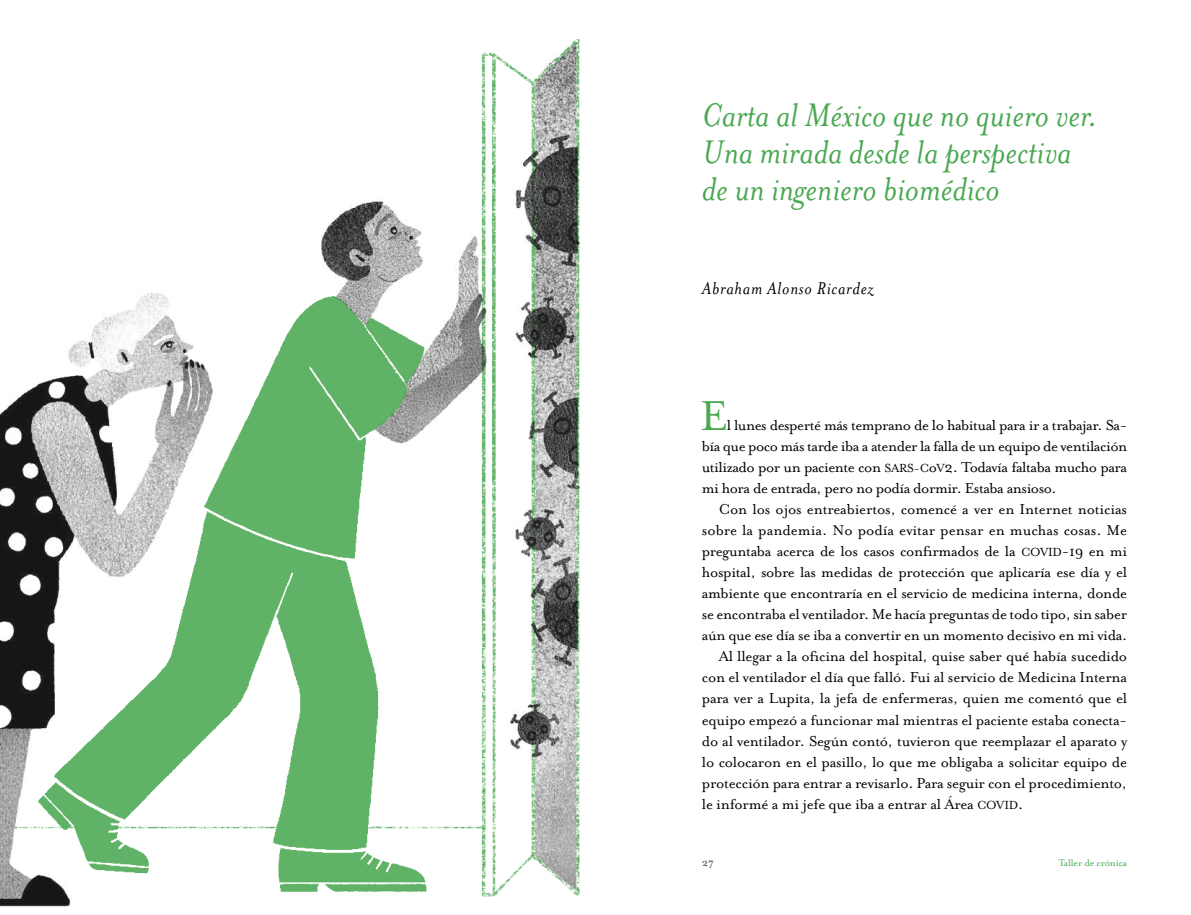
<style>
.page{position:relative;width:1191px;height:915px;background:#fff}
.page>*{position:absolute;margin:0;border:0;box-sizing:border-box;transform-origin:0 0}
.t1{font:48px "Mrs Eaves OT";color:#4aa851}
.t2{font:italic 37.5px/36.8px "Mrs Eaves OT";color:#4aa851}
.t3{font:italic 19.5px "Mrs Eaves OT";letter-spacing:.04em;color:#000}
.t4{font:16.5px/21px "Mrs Eaves OT";letter-spacing:-.015em;color:#000;text-align:justify}
.t5{font:700 12px "Mrs Eaves OT";color:#6d6e71}
.t6{font:10.8px "Mrs Eaves OT";letter-spacing:-.015em;color:#4aa851}
.s1{font-size:13.5px}
</style>
<div class="page">
<img style="left:0;top:39px;width:581px;height:868px">
<h2 class="t2" style="left:702px;top:97px;width:398px">Carta al México que no quiero ver.<br>Una mirada desde la perspectiva de un ingeniero biomédico</h2>
<p class="t3" style="left:702px;top:278px;width:173px">Abraham Alonso Ricardez</p>
<h1 class="t1" style="left:700px;top:388px;width:29px">E</h1>
<p class="t4" style="left:702px;top:414px;width:427px;text-indent:25px">l lunes desperté más temprano de lo habitual para ir a trabajar. Sa&shy;bía que poco más tarde iba a atender la falla de un equipo de ventilación utilizado por un paciente con <span class="s1">SARS-C</span>o<span class="s1">V</span>2. Todavía faltaba mucho para mi hora de entrada, pero no podía dormir. Estaba ansioso.</p>
<p class="t4" style="left:719px;top:498px;width:410px">Con los ojos entreabiertos, comencé a ver en Internet noticias</p>
<p class="t4" style="left:702px;top:519px;width:427px">sobre la pandemia. No podía evitar pensar en muchas cosas. Me</p>
<p class="t4" style="left:702px;top:540px;width:427px">preguntaba acerca de los casos confirmados de la <span class="s1">COVID</span>-19 en mi</p>
<p class="t4" style="left:702px;top:561px;width:427px">hospital, sobre las medidas de protección que aplicaría ese día y el</p>
<p class="t4" style="left:702px;top:582px;width:427px">ambiente que encontraría en el servicio de medicina interna, donde</p>
<p class="t4" style="left:702px;top:603px;width:427px">se encontraba el ventilador. Me hacía preguntas de todo tipo, sin saber</p>
<p class="t4" style="left:702px;top:624px;width:427px">aún que ese día se iba a convertir en un momento decisivo en mi vida.</p>
<p class="t4" style="left:719px;top:645px;width:410px">Al llegar a la oficina del hospital, quise saber qué había sucedido</p>
<p class="t4" style="left:702px;top:666px;width:427px">con el ventilador el día que falló. Fui al servicio de Medicina Interna</p>
<p class="t4" style="left:702px;top:687px;width:427px">para ver a Lupita, la jefa de enfermeras, quien me comentó que el</p>
<p class="t4" style="left:702px;top:708px;width:427px">equipo empezó a funcionar mal mientras el paciente estaba conecta-</p>
<p class="t4" style="left:702px;top:729px;width:427px">do al ventilador. Según contó, tuvieron que reemplazar el aparato y</p>
<p class="t4" style="left:702px;top:750px;width:427px">lo colocaron en el pasillo, lo que me obligaba a solicitar equipo de</p>
<p class="t4" style="left:702px;top:771px;width:427px">protección para entrar a revisarlo. Para seguir con el procedimiento,</p>
<p class="t4" style="left:702px;top:792px;width:323px">le informé a mi jefe que iba a entrar al Área <span class="s1">COVID</span>.</p>
<p class="t5" style="left:702px;top:854px;width:14px">27</p>
<p class="t6" style="left:1058px;top:855px;width:70px">Taller de crónica</p>
</div>
